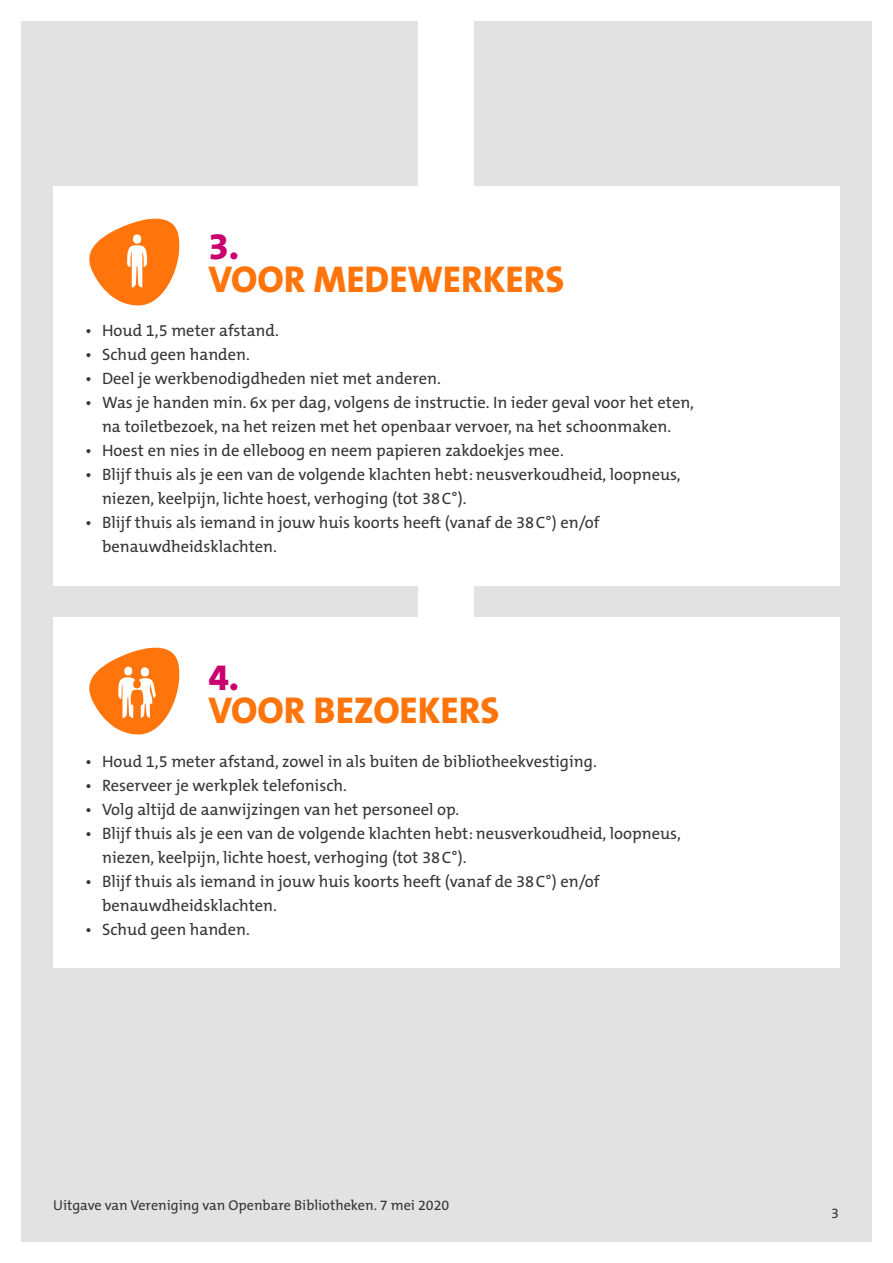
<style>
.page{position:relative;width:893px;height:1263px;background:#fff}
.page>*{position:absolute;margin:0;border:0;box-sizing:border-box;transform-origin:0 0}
.t1{font:800 37.5px "The Mix B8";color:#ff740b}
.t2{font:800 37.5px "The Mix B8";color:#ca006f}
.t3{font:16.5px/24px "The Mix B5 Plain";color:#373437}
.t4{font:14.25px "The Mix B5 Plain";color:#373437}
</style>
<div class="page">
<div style="left:21px;top:21px;width:851px;height:1221px;background:#e2e2e2"></div>
<div style="left:53px;top:187px;width:787px;height:399px;background:#fff"></div>
<div style="left:53px;top:617px;width:787px;height:351px;background:#fff"></div>
<div style="left:418px;top:0;width:55px;height:968px;background:#fff"></div>
<svg style="left:89px;top:647px;width:91px;height:88px"></svg>
<svg style="left:89px;top:218px;width:91px;height:88px"></svg>
<h1 class="t2" style="left:208px;top:226px;width:33px">3.</h1>
<h1 class="t1" style="left:208px;top:259px;width:357px">VOOR MEDEWERKERS</h1>
<p class="t3" style="left:85px;top:319px;width:195px">• Houd 1,5 meter afstand.</p>
<p class="t3" style="left:85px;top:343px;width:166px">• Schud geen handen.</p>
<p class="t3" style="left:85px;top:367px;width:357px">• Deel je werkbenodigdheden niet met anderen.</p>
<p class="t3" style="left:85px;top:391px;width:610px;text-align:center">• Was je handen min. 6x per dag, volgens de instructie. In ieder geval voor het eten, na toiletbezoek, na het reizen met het openbaar vervoer, na het schoonmaken.</p>
<p class="t3" style="left:85px;top:439px;width:480px">• Hoest en nies in de elleboog en neem papieren zakdoekjes mee.</p>
<p class="t3" style="left:102px;top:463px;width:580px;text-indent:-17px">• Blijf thuis als je een van de volgende klachten hebt: neusverkoudheid, loopneus, niezen, keelpijn, lichte hoest, verhoging (tot 38C°).</p>
<p class="t3" style="left:102px;top:511px;width:499px;text-indent:-17px">• Blijf thuis als iemand in jouw huis koorts heeft (vanaf de 38C°) en/of benauwdheidsklachten.</p>
<h1 class="t2" style="left:208px;top:657px;width:33px">4.</h1>
<h1 class="t1" style="left:208px;top:690px;width:292px">VOOR BEZOEKERS</h1>
<p class="t3" style="left:85px;top:749px;width:513px">• Houd 1,5 meter afstand, zowel in als buiten de bibliotheekvestiging.</p>
<p class="t3" style="left:85px;top:773px;width:263px">• Reserveer je werkplek telefonisch.</p>
<p class="t3" style="left:85px;top:797px;width:376px">• Volg altijd de aanwijzingen van het personeel op.</p>
<p class="t3" style="left:102px;top:821px;width:580px;text-indent:-17px">• Blijf thuis als je een van de volgende klachten hebt: neusverkoudheid, loopneus, niezen, keelpijn, lichte hoest, verhoging (tot 38C°).</p>
<p class="t3" style="left:102px;top:869px;width:499px;text-indent:-17px">• Blijf thuis als iemand in jouw huis koorts heeft (vanaf de 38C°) en/of benauwdheidsklachten.</p>
<p class="t3" style="left:85px;top:917px;width:166px">• Schud geen handen.</p>
<p class="t4" style="left:53px;top:1197px;width:398px">Uitgave van Vereniging van Openbare Bibliotheken. 7 mei 2020</p>
<p class="t4" style="left:831px;top:1206px;width:9px">3</p>
</div>
